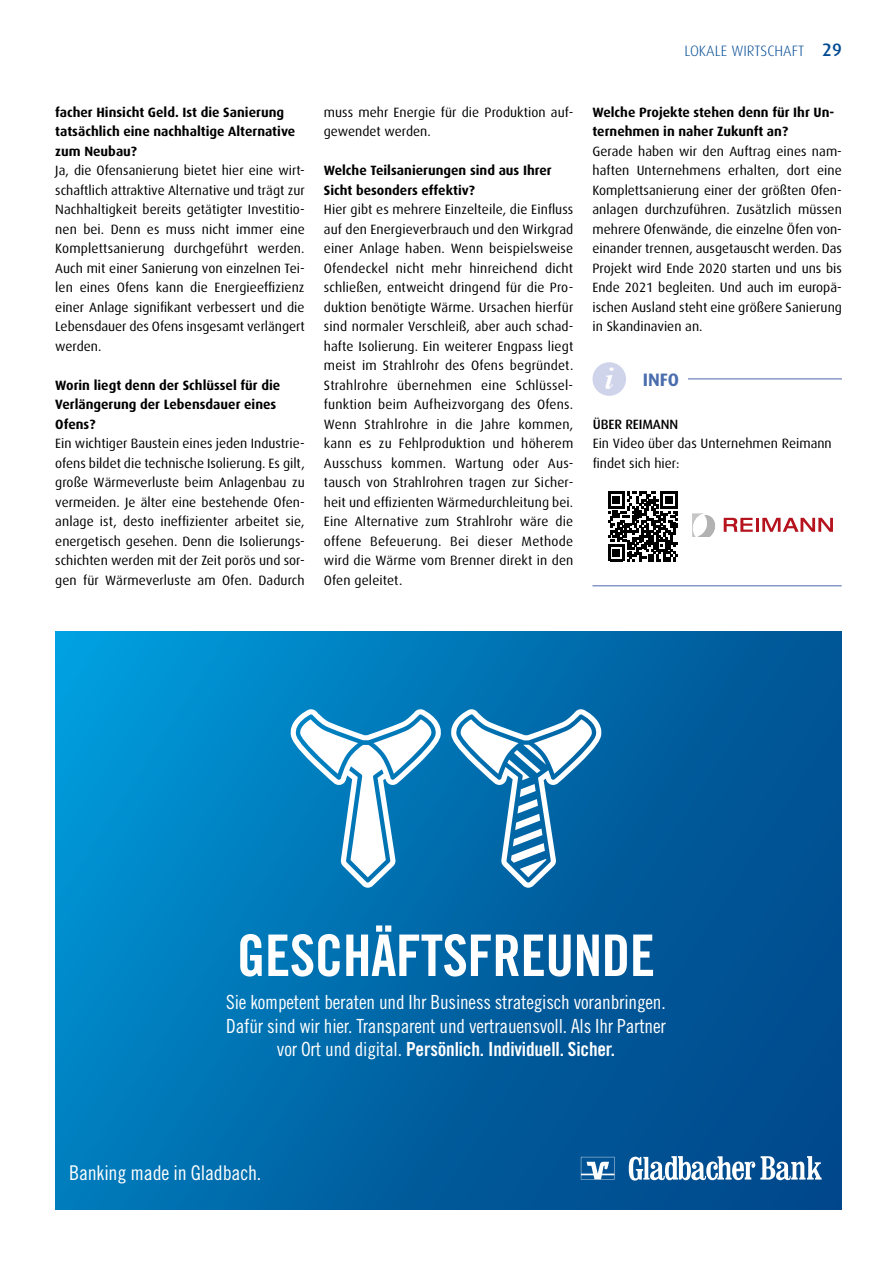
<style>
.page{position:relative;width:893px;height:1263px;background:#fff}
.page>*{position:absolute;margin:0;border:0;box-sizing:border-box;transform-origin:0 0}
.t1{font:57.45px "Trade Gothic Bold Cond Twenty";letter-spacing:-.01em;color:#fff}
.t2{font:20.25px "Trade Gothic Cond Eighteen";letter-spacing:-.01em;color:#fff}
.t3{font:19.5px/23.4px "Trade Gothic Cond Eighteen";letter-spacing:-.01em;color:#fff}
.t4{font:19.5px "Trade Gothic Bold Cond Twenty";letter-spacing:-.01em;color:#fff}
.t5{font:700 18px "Dax";color:#4a6dad}
.t6{font:300 15px "Dax";color:#004a93}
.t7{font:13.5px/19.5px "Dax";color:#000;text-align:justify}
.t8{font:700 13.5px/19.5px "Dax";color:#000}
.t9{font:500 13.5px "Dax";letter-spacing:-.01em;color:#000}
.s1{font-weight:500;font-size:18px}
.s2{font-family:"Times";font-style:italic;font-size:31.35px;color:#fff}
.s3{font-family:"Trade Gothic Cond Eighteen"}
</style>
<div class="page">
<svg style="left:55px;top:631px;width:787px;height:578px;background:#006aaa"></svg>
<svg style="left:451px;top:708px;width:151px;height:180px"></svg>
<svg style="left:290px;top:708px;width:151px;height:180px"></svg>
<svg style="left:629px;top:1156px;width:193px;height:24px"></svg>
<svg style="left:581px;top:1157px;width:34px;height:22px"></svg>
<hr style="left:670px;top:378px;width:172px;height:2px;background:#8899c9">
<hr style="left:592px;top:585px;width:250px;height:1px;background:#8899c9">
<div style="left:597px;top:361px;width:91px;height:35px;background:#fff"></div>
<div style="left:592px;top:362px;width:34px;height:34px;background:#d0d4eb;border-radius:50%"></div>
<svg style="left:608px;top:492px;width:70px;height:69px"></svg>
<svg style="left:724px;top:518px;width:29px;height:14px"></svg>
<hr style="left:756px;top:518px;width:3px;height:14px;background:#b5131d">
<svg style="left:762px;top:518px;width:71px;height:14px"></svg>
<svg style="left:692px;top:513px;width:23px;height:24px"></svg>
<p class="t6" style="left:684px;top:43px;width:159px">LOKALE WIRTSCHAFT <span class="s1">29</span></p>
<p class="t8" style="left:55px;top:103px;width:242px">facher Hinsicht Geld. Ist die Sanierung tatsächlich eine nachhaltige Alternative zum Neubau?</p>
<p class="t7" style="left:55px;top:161px;width:251px">Ja, die Ofensanierung bietet hier eine wirt&shy;schaftlich attraktive Alternative und trägt zur Nachhaltigkeit bereits getätigter Investitio&shy;nen bei. Denn es muss nicht immer eine Komplettsanierung durchgeführt werden.<br>Auch mit einer Sanierung von einzelnen Tei&shy;len eines Ofens kann die Energieeffizienz einer Anlage signifikant verbessert und die Lebensdauer des Ofens insgesamt verlängert werden.</p>
<p class="t8" style="left:55px;top:376px;width:226px">Worin liegt denn der Schlüssel für die<br>Verlängerung der Lebensdauer eines<br>Ofens?</p>
<p class="t7" style="left:55px;top:434px;width:251px">Ein wichtiger Baustein eines jeden Industrie&shy;ofens bildet die technische Isolierung. Es gilt, große Wärmeverluste beim Anlagenbau zu vermeiden. Je älter eine bestehende Ofen&shy;anlage ist, desto ineffizienter arbeitet sie, energetisch gesehen. Denn die Isolierungs&shy;schichten werden mit der Zeit porös und sor&shy;gen für Wärmeverluste am Ofen. Dadurch</p>
<p class="t7" style="left:324px;top:103px;width:249px">muss mehr Energie für die Produktion auf&shy;gewendet werden.</p>
<p class="t8" style="left:324px;top:161px;width:229px">Welche Teilsanierungen sind aus Ihrer<br>Sicht besonders effektiv?</p>
<p class="t7" style="left:324px;top:200px;width:251px">Hier gibt es mehrere Einzelteile, die Einfluss auf den Energieverbrauch und den Wirkgrad einer Anlage haben. Wenn beispielsweise Ofendeckel nicht mehr hinreichend dicht schließen, entweicht dringend für die Pro&shy;duktion benötigte Wärme. Ursachen hierfür sind normaler Verschleiß, aber auch schad&shy;hafte Isolierung. Ein weiterer Engpass liegt meist im Strahlrohr des Ofens begründet.<br>Strahlrohre übernehmen eine Schlüssel&shy;funktion beim Aufheizvorgang des Ofens.<br>Wenn Strahlrohre in die Jahre kommen, kann es zu Fehlproduktion und höherem Ausschuss kommen. Wartung oder Aus&shy;tausch von Strahlrohren tragen zur Sicher&shy;heit und effizienten Wärmedurchleitung bei.<br>Eine Alternative zum Strahlrohr wäre die offene Befeuerung. Bei dieser Methode wird die Wärme vom Brenner direkt in den Ofen geleitet.</p>
<p class="t8" style="left:592px;top:102px;width:243px">Welche Projekte stehen denn für Ihr Un&shy;ternehmen in naher Zukunft an?</p>
<p class="t7" style="left:592px;top:141px;width:251px;text-align:left">Gerade haben wir den Auftrag eines nam&shy;haften Unternehmens erhalten, dort eine Komplettsanierung einer der größten Ofen&shy;anlagen durchzuführen. Zusätzlich müssen mehrere Ofenwände, die einzelne Öfen von&shy;einander trennen, ausgetauscht werden. Das Projekt wird Ende 2020 starten und uns bis Ende 2021 begleiten. Und auch im europä&shy;ischen Ausland steht eine größere Sanierung in Skandinavien an.</p>
<h3 class="t5" style="left:605px;top:369px;width:76px"><span class="s2">i</span> INFO</h3>
<p class="t9" style="left:593px;top:417px;width:87px">ÜBER REIMANN</p>
<p class="t7" style="left:593px;top:434px;width:241px">Ein Video über das Unternehmen Reimann findet sich hier:</p>
<h1 class="t1" style="left:237px;top:920px;width:420px">GESCHÄFTSFREUNDE</h1>
<h3 class="t3" style="left:226px;top:990px;width:441px">Sie kompetent beraten und Ihr Business strategisch voranbringen.<br>Dafür sind wir hier. Transparent und vertrauensvoll. Als Ihr Partner</h3>
<h3 class="t4" style="left:277px;top:1037px;width:340px"><span class="s3">vor Ort und digital.</span> Persönlich. Individuell. Sicher.</h3>
<h2 class="t2" style="left:69px;top:1161px;width:194px">Banking made in Gladbach.</h2>
</div>
